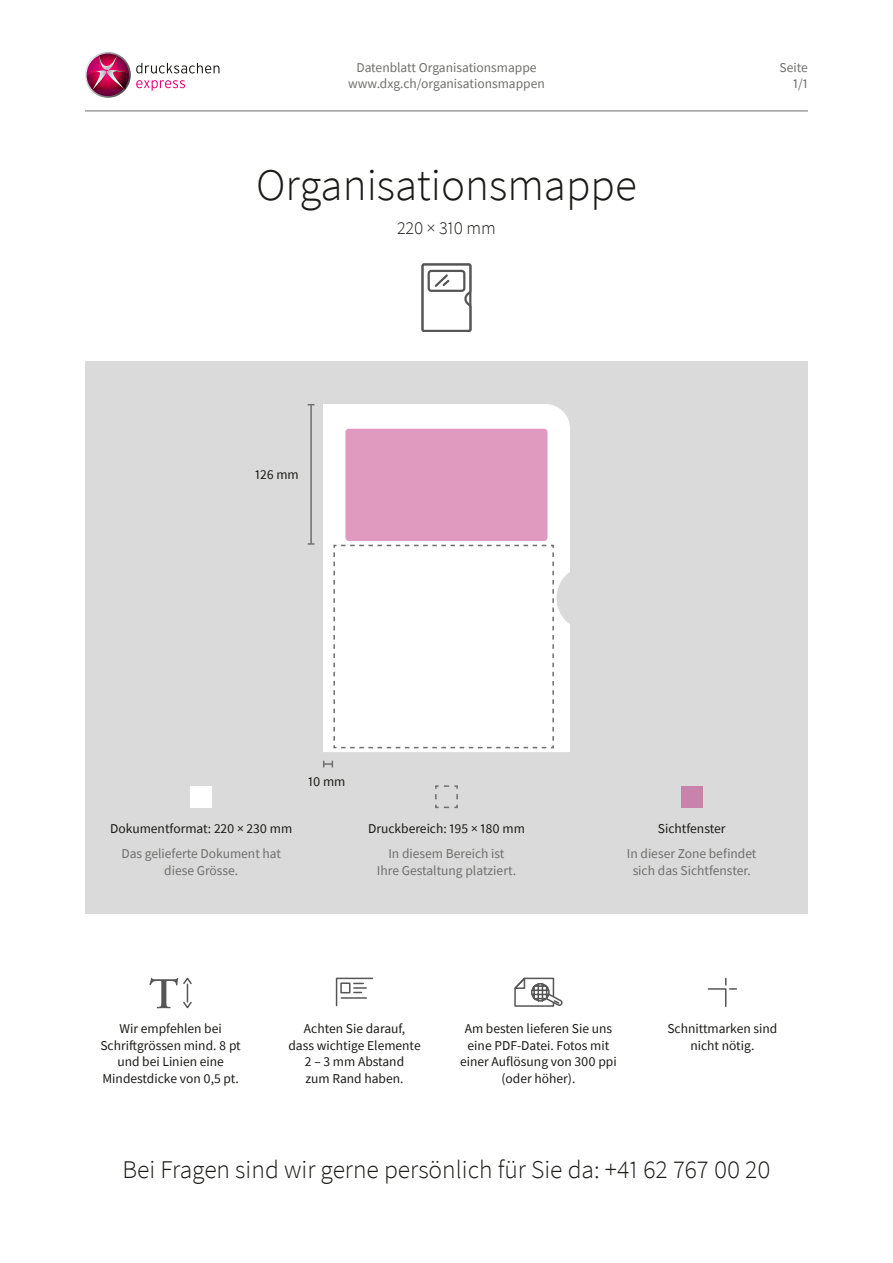
<style>
.page{position:relative;width:893px;height:1263px;background:#fff}
.page>*{position:absolute;margin:0;border:0;box-sizing:border-box;transform-origin:0 0}
.t1{font:300 45px "Source Sans Pro";color:#1a1a18}
.t2{font:300 25.5px "Source Sans Pro";color:#1a1a18}
.t3{font:300 18px "Source Sans Pro";letter-spacing:-.01em;color:#1a1a18}
.t4{font:13.5px/16.5px "Source Sans Pro";color:#1a1a18;text-align:center}
.t5{font:13.5px/16.5px "Source Sans Pro";color:#6f6f6e;text-align:center}
</style>
<div class="page">
<svg style="left:85px;top:52px;width:46px;height:46px"></svg>
<svg style="left:87px;top:54px;width:42px;height:42px;background:#ae426f"></svg>
<svg style="left:136px;top:63px;width:83px;height:10px"></svg>
<svg style="left:136px;top:80px;width:49px;height:11px"></svg>
<hr style="left:85px;top:111px;width:723px;height:1px;background:#6f6f6e">
<svg style="left:149px;top:977px;width:43px;height:32px"></svg>
<svg style="left:335px;top:977px;width:39px;height:30px"></svg>
<hr style="left:341px;top:997px;width:25px;height:2px;background:#565656">
<svg style="left:514px;top:977px;width:49px;height:30px"></svg>
<svg style="left:707px;top:978px;width:29px;height:29px"></svg>
<div style="left:85px;top:361px;width:723px;height:553px;background:#dadada"></div>
<div style="left:191px;top:786px;width:21px;height:21px;background:#fff"></div>
<svg style="left:435px;top:785px;width:23px;height:24px"></svg>
<div style="left:681px;top:786px;width:21px;height:21px;background:#c983aa"></div>
<div style="left:323px;top:404px;width:247px;height:348px;background:#fff"></div>
<div style="left:345px;top:429px;width:203px;height:112px;background:#e09ac0;border-radius:3px"></div>
<div style="left:333px;top:544px;width:222px;height:205px;background:#fff"></div>
<hr style="left:310px;top:405px;width:2px;height:139px;background:#6f6f6e">
<svg style="left:323px;top:761px;width:10px;height:6px"></svg>
<svg style="left:421px;top:263px;width:51px;height:69px"></svg>
<p class="t5" style="left:348px;top:59px;width:198px">Datenblatt Organisationsmappe www.dxg.ch/organisationsmappen</p>
<h1 class="t1" style="left:256px;top:157px;width:382px">Organisationsmappe</h1>
<h3 class="t3" style="left:397px;top:217px;width:100px">220 × 310 mm</h3>
<p class="t4" style="left:255px;top:467px;width:45px">126 mm</p>
<p class="t5" style="left:780px;top:59px;width:30px;text-align:right">Seite<br>1/1</p>
<p class="t4" style="left:110px;top:820px;width:183px">Dokumentformat: 220 × 230 mm</p>
<p class="t5" style="left:121px;top:845px;width:161px">Das gelieferte Dokument hat diese Grösse.</p>
<p class="t4" style="left:308px;top:773px;width:39px">10 mm</p>
<p class="t4" style="left:368px;top:820px;width:158px">Druckbereich: 195 × 180 mm</p>
<p class="t5" style="left:377px;top:845px;width:141px">In diesem Bereich ist<br>Ihre Gestaltung platziert.</p>
<p class="t4" style="left:658px;top:820px;width:69px">Sichtfenster</p>
<p class="t5" style="left:627px;top:845px;width:131px">In dieser Zone befindet sich das Sichtfenster.</p>
<p class="t4" style="left:100px;top:1020px;width:142px">Wir empfehlen bei<br>Schriftgrössen mind. 8 pt und bei Linien eine<br>Mindestdicke von 0,5 pt.</p>
<p class="t4" style="left:288px;top:1020px;width:134px">Achten Sie darauf,<br>dass wichtige Elemente<br>2 – 3 mm Abstand<br>zum Rand haben.</p>
<p class="t4" style="left:460px;top:1020px;width:158px">Am besten lieferen Sie uns eine PDF-Datei. Fotos mit einer Auflösung von 300 ppi (oder höher).</p>
<p class="t4" style="left:667px;top:1020px;width:112px">Schnittmarken sind nicht nötig.</p>
<h2 class="t2" style="left:122px;top:1154px;width:649px">Bei Fragen sind wir gerne persönlich für Sie da: +41 62 767 00 20</h2>
</div>
